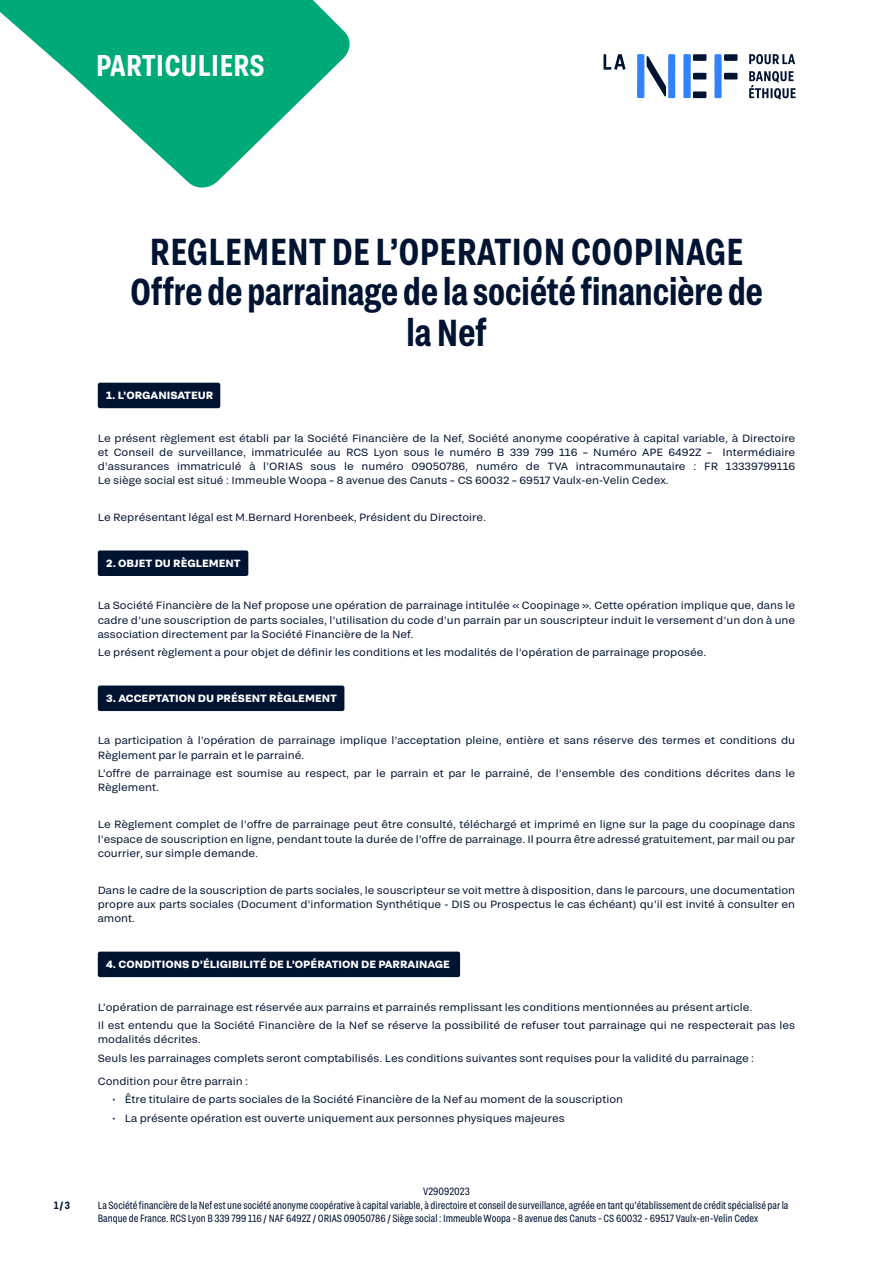
<style>
.page{position:relative;width:893px;height:1263px;background:#fff}
.page>*{position:absolute;margin:0;border:0;box-sizing:border-box;transform-origin:0 0}
.Titre{font:600 37.5px/40.5px "Grtsk Zetta";color:#001432;text-align:center}
.Titre-2{font:600 30px "Grtsk Zetta";color:#fff}
.Texte_courant_bleu{font:10.5px/14.2px "Grtsk Peta";color:#001432;text-align:justify}
.t1{font:10.5px/13.5px "Grtsk Zetta";color:#001432}
.Texte_courant_blanc{font:700 10.5px "Grtsk Peta";color:#fff}
.t2{font:600 10.5px "Grtsk Zetta";color:#001432}
</style>
<div class="page">
<svg style="left:0;top:0;width:350px;height:188px;fill:#00aa78"></svg>
<div style="left:98px;top:383px;width:122px;height:25px;background:#001432;border-radius:2px"></div>
<div style="left:98px;top:550px;width:150px;height:26px;background:#001432;border-radius:2px"></div>
<div style="left:98px;top:685px;width:246px;height:26px;background:#001432;border-radius:2px"></div>
<div style="left:98px;top:951px;width:362px;height:26px;background:#001432;border-radius:2px"></div>
<svg style="left:749px;top:54px;width:47px;height:45px"></svg>
<svg style="left:603px;top:54px;width:23px;height:16px"></svg>
<svg style="left:683px;top:54px;width:23px;height:44px"></svg>
<svg style="left:714px;top:54px;width:23px;height:44px"></svg>
<svg style="left:637px;top:54px;width:38px;height:44px"></svg>
<p class="Titre-2" style="left:96px;top:47px;width:171px">PARTICULIERS</p>
<p class="t2" style="left:54px;top:1199px;width:18px">1 / 3</p>
<p class="Titre" style="left:130px;top:230px;width:634px">REGLEMENT DE L’OPERATION COOPINAGE<br>Offre de parrainage de la société financière de la Nef</p>
<p class="Texte_courant_blanc" style="left:106px;top:389px;width:109px">1. L’ORGANISATEUR</p>
<p class="Texte_courant_bleu" style="left:98px;top:430px;width:699px">Le présent règlement est établi par la Société Financière de la Nef, Société anonyme coopérative à capital variable, à Directoire et Conseil de surveillance, immatriculée au RCS Lyon sous le numéro B 339 799 116 – Numéro APE 6492Z – Intermédiaire d’assurances immatriculé à l’ORIAS sous le numéro 09050786, numéro de TVA intracommunautaire : FR 13339799116<br>Le siège social est situé : Immeuble Woopa – 8 avenue des Canuts – CS 60032 – 69517 Vaulx-en-Velin Cedex.</p>
<p class="Texte_courant_bleu" style="left:98px;top:510px;width:390px">Le Représentant légal est M.Bernard Horenbeek, Président du Directoire.</p>
<p class="Texte_courant_blanc" style="left:106px;top:557px;width:136px">2. OBJET DU RÈGLEMENT</p>
<p class="Texte_courant_bleu" style="left:98px;top:598px;width:699px">La Société Financière de la Nef propose une opération de parrainage intitulée « Coopinage ». Cette opération implique que, dans le cadre d’une souscription de parts sociales, l’utilisation du code d’un parrain par un souscripteur induit le versement d’un don à une association directement par la Société Financière de la Nef.</p>
<p class="Texte_courant_bleu" style="left:98px;top:645px;width:610px">Le présent règlement a pour objet de définir les conditions et les modalités de l’opération de parrainage proposée.</p>
<p class="Texte_courant_blanc" style="left:106px;top:692px;width:232px">3. ACCEPTATION DU PRÉSENT RÈGLEMENT</p>
<p class="Texte_courant_bleu" style="left:98px;top:733px;width:699px">La participation à l’opération de parrainage implique l’acceptation pleine, entière et sans réserve des termes et conditions du<br>Règlement par le parrain et le parrainé.</p>
<p class="Texte_courant_bleu" style="left:98px;top:766px;width:699px">L’offre de parrainage est soumise au respect, par le parrain et par le parrainé, de l’ensemble des conditions décrites dans le<br>Règlement.</p>
<p class="Texte_courant_bleu" style="left:98px;top:817px;width:699px">Le Règlement complet de l’offre de parrainage peut être consulté, téléchargé et imprimé en ligne sur la page du coopinage dans l’espace de souscription en ligne, pendant toute la durée de l’offre de parrainage. Il pourra être adressé gratuitement, par mail ou par courrier, sur simple demande.</p>
<p class="Texte_courant_bleu" style="left:98px;top:883px;width:699px">Dans le cadre de la souscription de parts sociales, le souscripteur se voit mettre à disposition, dans le parcours, une documentation propre aux parts sociales (Document d’information Synthétique - DIS ou Prospectus le cas échéant) qu’il est invité à consulter en amont.</p>
<p class="Texte_courant_blanc" style="left:106px;top:958px;width:345px">4. CONDITIONS D’ÉLIGIBILITÉ DE L’OPÉRATION DE PARRAINAGE</p>
<p class="Texte_courant_bleu" style="left:98px;top:999px;width:656px">L’opération de parrainage est réservée aux parrains et parrainés remplissant les conditions mentionnées au présent article.</p>
<p class="Texte_courant_bleu" style="left:98px;top:1018px;width:699px">Il est entendu que la Société Financière de la Nef se réserve la possibilité de refuser tout parrainage qui ne respecterait pas les modalités décrites.</p>
<p class="Texte_courant_bleu" style="left:98px;top:1051px;width:658px">Seuls les parrainages complets seront comptabilisés. Les conditions suivantes sont requises pour la validité du parrainage :</p>
<p class="Texte_courant_bleu" style="left:98px;top:1073px;width:152px">Condition pour être parrain :</p>
<p class="Texte_courant_bleu" style="left:112px;top:1092px;width:513px">• Être titulaire de parts sociales de la Société Financière de la Nef au moment de la souscription</p>
<p class="Texte_courant_bleu" style="left:112px;top:1110px;width:454px">• La présente opération est ouverte uniquement aux personnes physiques majeures</p>
<p class="t1" style="left:98px;top:1184px;width:692px;text-indent:325px">V29092023<br>La Société financière de la Nef est une société anonyme coopérative à capital variable, à directoire et conseil de surveillance, agréée en tant qu’établissement de crédit spécialisé par la<br>Banque de France. RCS Lyon B 339 799 116 / NAF 6492Z / ORIAS 09050786 / Siège social : Immeuble Woopa - 8 avenue des Canuts - CS 60032 - 69517 Vaulx-en-Velin Cedex</p>
</div>
